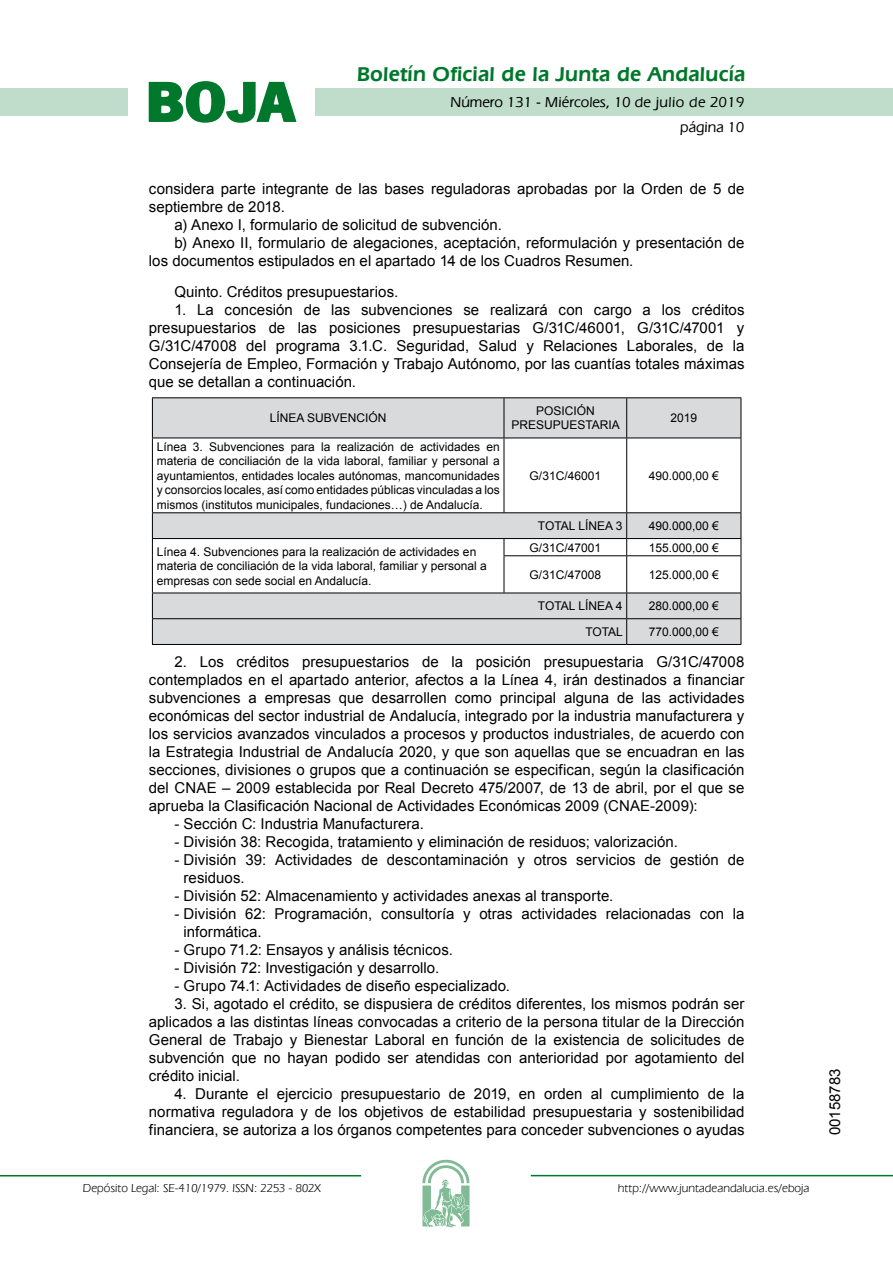
<style>
.page{position:relative;width:893px;height:1263px;background:#fff}
.page>*{position:absolute;margin:0;border:0;box-sizing:border-box;transform-origin:0 0}
.t1{font:700 57.75px "News Got T";color:#00782c;scale:1.14 1}
.t2{font:600 21px "Eras IT Cby BT";letter-spacing:.01em;color:#00782c}
.t3{font:15px/18px "Arial";color:#000;text-align:justify}
.t4{font:500 15px/24.5px "Eras IT Cby BT";color:#000;text-align:right}
.t5{font:12px/14.4px "Arial";color:#000;text-align:center}
.t6{font:12px "Eras IT Cby BT";color:#000}
</style>
<div class="page">
<div style="left:315px;top:88px;width:577px;height:28px;background:#bfddca"></div>
<div style="left:0;top:88px;width:128px;height:28px;background:#bfddca"></div>
<hr style="left:0;top:1175px;width:361px;height:2px;background:#00782c">
<svg style="left:422px;top:1159px;width:47px;height:68px"></svg>
<hr style="left:531px;top:1175px;width:361px;height:1px;background:#00782c">
<svg style="left:148px;top:81px;width:149px;height:42px"></svg>
<svg style="left:153px;top:398px;width:587px;height:246px"></svg>
<hr style="left:152px;top:397px;width:352px;height:1px;background:#000">
<hr style="left:152px;top:398px;width:1px;height:40px;background:#000">
<hr style="left:504px;top:397px;width:122px;height:1px;background:#000">
<hr style="left:503px;top:398px;width:1px;height:40px;background:#000">
<hr style="left:626px;top:397px;width:115px;height:1px;background:#000">
<hr style="left:626px;top:398px;width:1px;height:40px;background:#000">
<hr style="left:740px;top:398px;width:1px;height:40px;background:#000">
<hr style="left:152px;top:438px;width:352px;height:1px;background:#000">
<hr style="left:152px;top:438px;width:1px;height:74px;background:#000">
<hr style="left:504px;top:438px;width:122px;height:1px;background:#000">
<hr style="left:503px;top:438px;width:1px;height:74px;background:#000">
<hr style="left:626px;top:438px;width:115px;height:1px;background:#000">
<hr style="left:626px;top:438px;width:1px;height:74px;background:#000">
<hr style="left:740px;top:438px;width:1px;height:74px;background:#000">
<hr style="left:152px;top:512px;width:352px;height:1px;background:#000">
<hr style="left:504px;top:512px;width:122px;height:1px;background:#000">
<hr style="left:626px;top:512px;width:115px;height:1px;background:#000">
<hr style="left:152px;top:538px;width:352px;height:1px;background:#000">
<svg style="left:152px;top:513px;width:1px;height:43px"></svg>
<hr style="left:504px;top:538px;width:122px;height:1px;background:#000">
<svg style="left:503px;top:539px;width:1px;height:16px"></svg>
<hr style="left:626px;top:538px;width:115px;height:1px;background:#000">
<svg style="left:626px;top:513px;width:1px;height:42px"></svg>
<svg style="left:740px;top:513px;width:1px;height:42px"></svg>
<hr style="left:152px;top:556px;width:1px;height:37px;background:#000">
<hr style="left:503px;top:555px;width:123px;height:1px;background:#000">
<hr style="left:503px;top:556px;width:1px;height:37px;background:#000">
<hr style="left:626px;top:555px;width:115px;height:1px;background:#000">
<hr style="left:626px;top:556px;width:1px;height:37px;background:#000">
<hr style="left:740px;top:556px;width:1px;height:37px;background:#000">
<hr style="left:152px;top:593px;width:352px;height:1px;background:#000">
<hr style="left:504px;top:593px;width:122px;height:1px;background:#000">
<hr style="left:626px;top:593px;width:115px;height:1px;background:#000">
<hr style="left:152px;top:618px;width:352px;height:1px;background:#000">
<svg style="left:152px;top:593px;width:1px;height:51px"></svg>
<hr style="left:504px;top:618px;width:122px;height:1px;background:#000">
<hr style="left:626px;top:618px;width:115px;height:1px;background:#000">
<svg style="left:626px;top:593px;width:1px;height:51px"></svg>
<svg style="left:740px;top:593px;width:1px;height:51px"></svg>
<hr style="left:152px;top:644px;width:352px;height:1px;background:#000">
<hr style="left:504px;top:644px;width:122px;height:1px;background:#000">
<hr style="left:626px;top:644px;width:115px;height:1px;background:#000">
<h1 class="t1" style="left:145px;top:68px;width:133px">BOJA</h1>
<h2 class="t2" style="left:357px;top:62px;width:390px">Boletín Oficial de la Junta de Andalucía</h2>
<p class="t4" style="left:450px;top:90px;width:295px">Número 131 - Miércoles, 10 de julio de 2019 página 10</p>
<p class="t3" style="left:149px;top:180px;width:597px">considera parte integrante de las bases reguladoras aprobadas por la Orden de 5 de</p>
<p class="t3" style="left:149px;top:198px;width:138px">septiembre de 2018.</p>
<p class="t3" style="left:174px;top:216px;width:329px">a) Anexo I, formulario de solicitud de subvención.</p>
<p class="t3" style="left:174px;top:234px;width:571px">b) Anexo II, formulario de alegaciones, aceptación, reformulación y presentación de</p>
<p class="t3" style="left:149px;top:252px;width:486px">los documentos estipulados en el apartado 14 de los Cuadros Resumen.</p>
<p class="t3" style="left:174px;top:283px;width:225px">Quinto. Créditos presupuestarios.</p>
<p class="t3" style="left:149px;top:301px;width:597px;text-indent:26px">1. La concesión de las subvenciones se realizará con cargo a los créditos presupuestarios de las posiciones presupuestarias G/31C/46001, G/31C/47001 y G/31C/47008 del programa 3.1.C. Seguridad, Salud y Relaciones Laborales, de la Consejería de Empleo, Formación y Trabajo Autónomo, por las cuantías totales máximas que se detallan a continuación.</p>
<p class="t5" style="left:270px;top:411px;width:118px">LÍNEA SUBVENCIÓN</p>
<p class="t5" style="left:511px;top:404px;width:110px">POSICIÓN<br>PRESUPUESTARIA</p>
<p class="t5" style="left:670px;top:411px;width:28px">2019</p>
<p class="t5" style="left:157px;top:440px;width:344px;text-align:justify">Línea 3. Subvenciones para la realización de actividades en materia de conciliación de la vida laboral, familiar y personal a ayuntamientos, entidades locales autónomas, mancomunidades y consorcios locales, así como entidades públicas vinculadas a los mismos (institutos municipales, fundaciones…) de Andalucía.</p>
<p class="t5" style="left:529px;top:468px;width:73px">G/31C/46001</p>
<p class="t5" style="left:648px;top:468px;width:72px">490.000,00 €</p>
<p class="t5" style="left:538px;top:519px;width:86px">TOTAL LÍNEA 3</p>
<p class="t5" style="left:648px;top:519px;width:72px">490.000,00 €</p>
<p class="t5" style="left:157px;top:544px;width:332px;text-align:left">Línea 4. Subvenciones para la realización de actividades en materia de conciliación de la vida laboral, familiar y personal a empresas con sede social en Andalucía.</p>
<p class="t5" style="left:529px;top:540px;width:73px">G/31C/47001</p>
<p class="t5" style="left:648px;top:540px;width:72px">155.000,00 €</p>
<p class="t5" style="left:529px;top:567px;width:73px">G/31C/47008</p>
<p class="t5" style="left:648px;top:567px;width:72px">125.000,00 €</p>
<p class="t5" style="left:538px;top:599px;width:86px">TOTAL LÍNEA 4</p>
<p class="t5" style="left:648px;top:599px;width:72px">280.000,00 €</p>
<p class="t5" style="left:585px;top:625px;width:39px">TOTAL</p>
<p class="t5" style="left:648px;top:625px;width:72px">770.000,00 €</p>
<p class="t3" style="left:149px;top:653px;width:597px;text-indent:26px">2. Los créditos presupuestarios de la posición presupuestaria G/31C/47008 contemplados en el apartado anterior, afectos a la Línea 4, irán destinados a financiar subvenciones a empresas que desarrollen como principal alguna de las actividades económicas del sector industrial de Andalucía, integrado por la industria manufacturera y los servicios avanzados vinculados a procesos y productos industriales, de acuerdo con la Estrategia Industrial de Andalucía 2020, y que son aquellas que se encuadran en las secciones, divisiones o grupos que a continuación se especifican, según la clasificación del CNAE – 2009 establecida por Real Decreto 475/2007, de 13 de abril, por el que se aprueba la Clasificación Nacional de Actividades Económicas 2009 (CNAE-2009):</p>
<p class="t3" style="left:174px;top:815px;width:251px">- Sección C: Industria Manufacturera.</p>
<p class="t3" style="left:174px;top:833px;width:505px">- División 38: Recogida, tratamiento y eliminación de residuos; valorización.</p>
<p class="t3" style="left:183px;top:851px;width:562px;text-indent:-9px">- División 39: Actividades de descontaminación y otros servicios de gestión de residuos.</p>
<p class="t3" style="left:174px;top:887px;width:440px">- División 52: Almacenamiento y actividades anexas al transporte.</p>
<p class="t3" style="left:183px;top:905px;width:562px;text-indent:-9px">- División 62: Programación, consultoría y otras actividades relacionadas con la informática.</p>
<p class="t3" style="left:174px;top:941px;width:280px">- Grupo 71.2: Ensayos y análisis técnicos.</p>
<p class="t3" style="left:174px;top:959px;width:266px">- División 72: Investigación y desarrollo.</p>
<p class="t3" style="left:174px;top:977px;width:337px">- Grupo 74.1: Actividades de diseño especializado.</p>
<p class="t3" style="left:149px;top:995px;width:597px;text-indent:26px">3. Si, agotado el crédito, se dispusiera de créditos diferentes, los mismos podrán ser aplicados a las distintas líneas convocadas a criterio de la persona titular de la Dirección General de Trabajo y Bienestar Laboral en función de la existencia de solicitudes de subvención que no hayan podido ser atendidas con anterioridad por agotamiento del crédito inicial.</p>
<p class="t3" style="left:149px;top:1085px;width:597px;text-indent:26px">4. Durante el ejercicio presupuestario de 2019, en orden al cumplimiento de la normativa reguladora y de los objetivos de estabilidad presupuestaria y sostenibilidad financiera, se autoriza a los órganos competentes para conceder subvenciones o ayudas</p>
<p class="t6" style="left:83px;top:1181px;width:239px">Depósito Legal: SE-410/1979. ISSN: 2253 - 802X</p>
<p class="t6" style="left:618px;top:1181px;width:193px">http://www.juntadeandalucia.es/eboja</p>
<p class="t3" style="left:826px;top:1135px;width:68px;rotate:-90deg">00158783</p>
</div>
